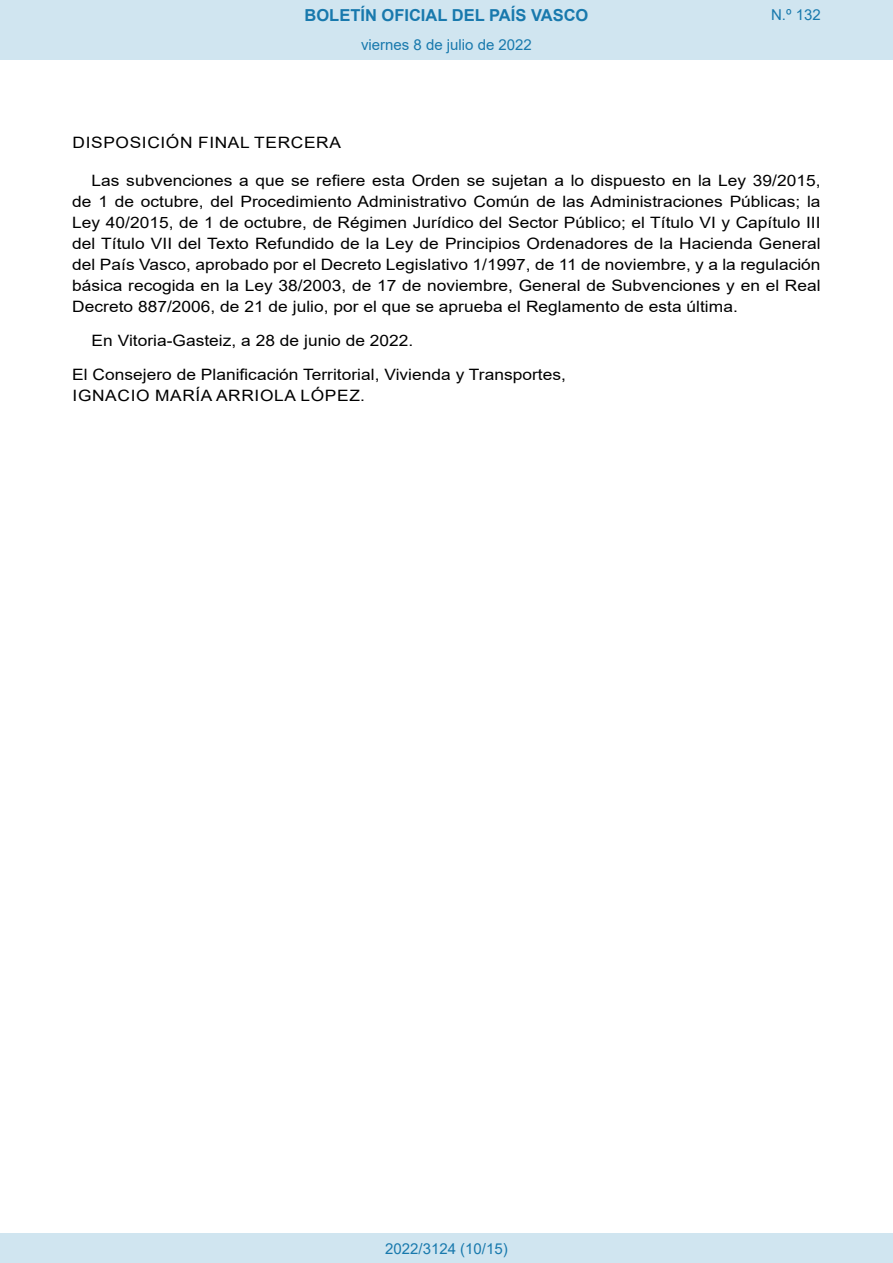
<style>
.page{position:relative;width:893px;height:1263px;background:#fff}
.page>*{position:absolute;margin:0;border:0;box-sizing:border-box;transform-origin:0 0}
.t1{font:700 16.5px "Arial";color:#1879ad}
.BOPVDetalle{font:15.6px/21px "Arial";color:#000;text-align:justify;scale:1.11 1}
.BOPVFirmaPuesto{font:15.6px "Arial";color:#000;scale:1.11 1}
.BOPVFirmaLugFec{font:15.6px "Arial";color:#000;scale:1.11 1}
.BOPVFirmaNombre{font:15.6px "Arial";letter-spacing:.035em;color:#000;scale:1.11 1}
.BOPVDisposicion{font:15.6px "Arial";letter-spacing:.035em;color:#000;scale:1.11 1}
.Paginacion_Centro{font:15px "Arial";color:#1879ad}
</style>
<div class="page">
<div style="left:0;top:0;width:893px;height:60px;background:#d0e5f0"></div>
<div style="left:0;top:1233px;width:893px;height:30px;background:#d0e5f0"></div>
<p class="t1" style="left:305px;top:3px;width:285px">BOLETÍN OFICIAL DEL PAÍS VASCO</p>
<p class="Paginacion_Centro" style="left:361px;top:35px;width:172px">viernes 8 de julio de 2022</p>
<p class="Paginacion_Centro" style="left:771px;top:5px;width:51px">N.º 132</p>
<p class="BOPVDisposicion" style="left:73px;top:132px;width:243px">DISPOSICIÓN FINAL TERCERA</p>
<p class="BOPVDetalle" style="left:72px;top:170px;width:676px;text-indent:19px">Las subvenciones a que se refiere esta Orden se sujetan a lo dispuesto en la Ley 39/2015, de 1 de octubre, del Procedimiento Administrativo Común de las Administraciones Públicas; la Ley 40/2015, de 1 de octubre, de Régimen Jurídico del Sector Público; el Título VI y Capítulo III del Título VII del Texto Refundido de la Ley de Principios Ordenadores de la Hacienda General del País Vasco, aprobado por el Decreto Legislativo 1/1997, de 11 de noviembre, y a la regulación básica recogida en la Ley 38/2003, de 17 de noviembre, General de Subvenciones y en el Real Decreto 887/2006, de 21 de julio, por el que se aprueba el Reglamento de esta última.</p>
<p class="BOPVFirmaLugFec" style="left:92px;top:330px;width:291px">En Vitoria-Gasteiz, a 28 de junio de 2022.</p>
<p class="BOPVFirmaPuesto" style="left:72px;top:363px;width:446px">El Consejero de Planificación Territorial, Vivienda y Transportes,</p>
<p class="BOPVFirmaNombre" style="left:73px;top:384px;width:265px">IGNACIO MARÍA ARRIOLA LÓPEZ.</p>
<p class="Paginacion_Centro" style="left:385px;top:1238px;width:124px">2022/3124 (10/15)</p>
</div>
